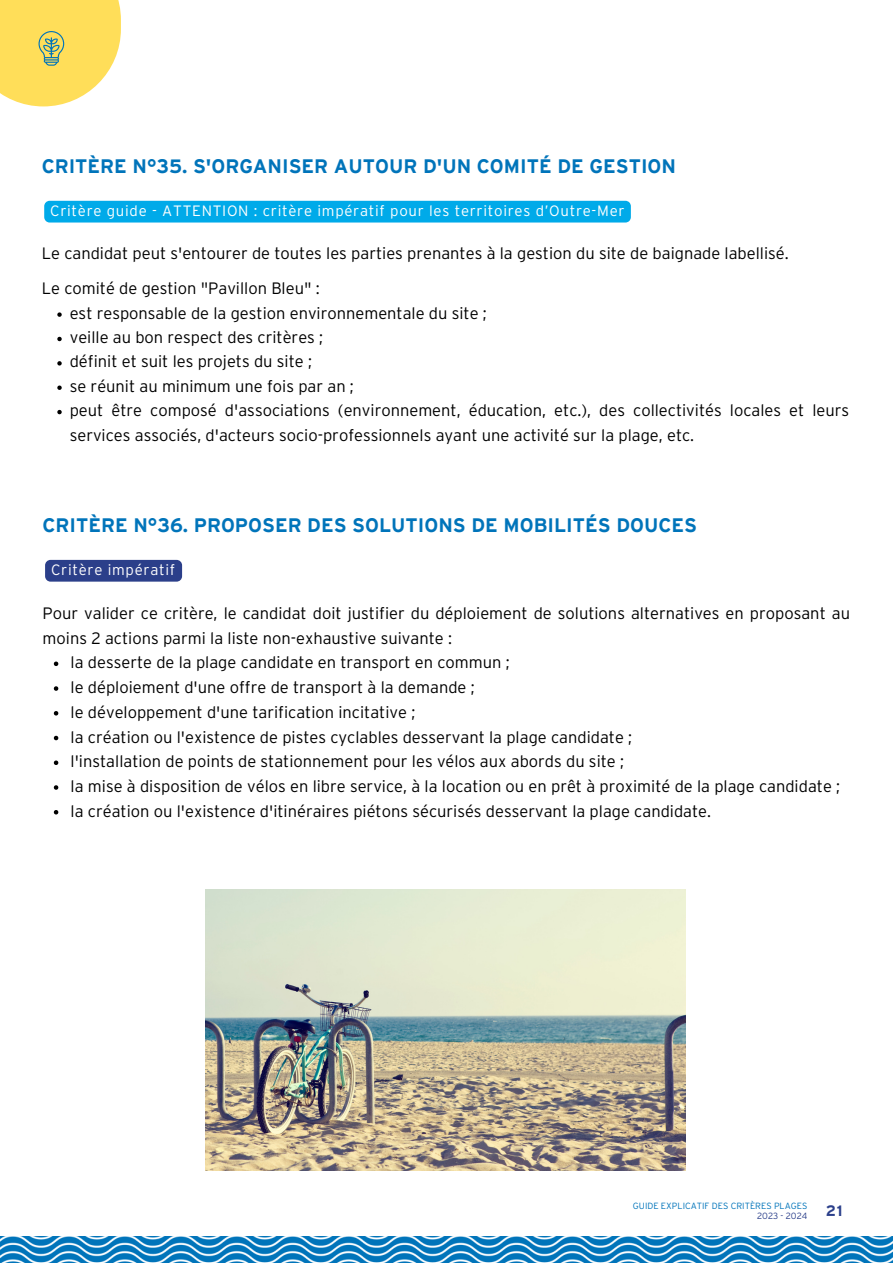
<style>
.page{position:relative;width:893px;height:1264px;background:#fff}
.page>*{position:absolute;margin:0;border:0;box-sizing:border-box;transform-origin:0 0}
.t1{font:700 19.5px "Interstate";color:#0074ba}
.t2{font:300 16.5px/24.8px "Interstate";color:#000}
.t3{font:300 15px "Interstate";letter-spacing:.045em;color:#fff}
.t4{font:700 15px "Interstate";color:#2b3f8a}
.t5{font:300 9px "Interstate";color:#0074ba}
.t6{font:300 9px "Interstate";color:#2b3f8a}
</style>
<div class="page">
<img style="left:0;top:1236px;width:892px;height:26px">
<img style="left:205px;top:889px;width:480px;height:281px">
<svg style="left:54px;top:661px;width:4px;height:5px"></svg>
<svg style="left:54px;top:686px;width:4px;height:4px"></svg>
<svg style="left:54px;top:711px;width:4px;height:4px"></svg>
<svg style="left:54px;top:735px;width:4px;height:5px"></svg>
<svg style="left:54px;top:760px;width:4px;height:5px"></svg>
<svg style="left:54px;top:785px;width:4px;height:4px"></svg>
<svg style="left:54px;top:810px;width:4px;height:4px"></svg>
<svg style="left:57px;top:312px;width:5px;height:5px"></svg>
<svg style="left:57px;top:337px;width:5px;height:4px"></svg>
<svg style="left:57px;top:361px;width:5px;height:4px"></svg>
<svg style="left:57px;top:385px;width:5px;height:5px"></svg>
<svg style="left:57px;top:410px;width:5px;height:4px"></svg>
<div style="left:44px;top:201px;width:586px;height:21px;background:#00aae9"></div>
<div style="left:45px;top:560px;width:137px;height:21px;background:#2b3f8a;border-radius:5px"></div>
<svg style="left:0;top:0;width:121px;height:106px;background:#f9df6d"></svg>
<p class="t1" style="left:42px;top:155px;width:635px">CRITÈRE N°35. S'ORGANISER AUTOUR D'UN COMITÉ DE GESTION</p>
<p class="t3" style="left:50px;top:204px;width:576px">Critère guide - ATTENTION : critère impératif pour les territoires d’Outre-Mer</p>
<p class="t2" style="left:42px;top:241px;width:748px">Le candidat peut s'entourer de toutes les parties prenantes à la gestion du site de baignade labellisé.</p>
<p class="t2" style="left:42px;top:277px;width:279px">Le comité de gestion "Pavillon Bleu" :</p>
<p class="t2" style="left:70px;top:301px;width:418px">est responsable de la gestion environnementale du site ;</p>
<p class="t2" style="left:70px;top:326px;width:255px">veille au bon respect des critères ;</p>
<p class="t2" style="left:70px;top:350px;width:244px">définit et suit les projets du site ;</p>
<p class="t2" style="left:70px;top:374px;width:285px">se réunit au minimum une fois par an ;</p>
<p class="t2" style="left:70px;top:399px;width:781px;line-height:24.3px">peut être composé d'associations (environnement, éducation, etc.), des collectivités locales et leurs services associés, d'acteurs socio-professionnels ayant une activité sur la plage, etc.</p>
<p class="t1" style="left:43px;top:514px;width:656px">CRITÈRE N°36. PROPOSER DES SOLUTIONS DE MOBILITÉS DOUCES</p>
<p class="t3" style="left:51px;top:563px;width:126px">Critère impératif</p>
<p class="t2" style="left:43px;top:601px;width:809px">Pour valider ce critère, le candidat doit justifier du déploiement de solutions alternatives en proposant au moins 2 actions parmi la liste non-exhaustive suivante :</p>
<p class="t2" style="left:71px;top:651px;width:440px">la desserte de la plage candidate en transport en commun ;</p>
<p class="t2" style="left:71px;top:675px;width:405px">le déploiement d'une offre de transport à la demande ;</p>
<p class="t2" style="left:71px;top:700px;width:346px">le développement d'une tarification incitative ;</p>
<p class="t2" style="left:71px;top:725px;width:563px">la création ou l'existence de pistes cyclables desservant la plage candidate ;</p>
<p class="t2" style="left:71px;top:750px;width:555px">l'installation de points de stationnement pour les vélos aux abords du site ;</p>
<p class="t2" style="left:71px;top:774px;width:771px">la mise à disposition de vélos en libre service, à la location ou en prêt à proximité de la plage candidate ;</p>
<p class="t2" style="left:71px;top:799px;width:642px">la création ou l'existence d'itinéraires piétons sécurisés desservant la plage candidate.</p>
<p class="t5" style="left:633px;top:1201px;width:176px">GUIDE EXPLICATIF DES CRITÈRES PLAGES</p>
<p class="t6" style="left:757px;top:1211px;width:52px">2023 - 2024</p>
<p class="t4" style="left:825px;top:1202px;width:19px">21</p>
</div>
